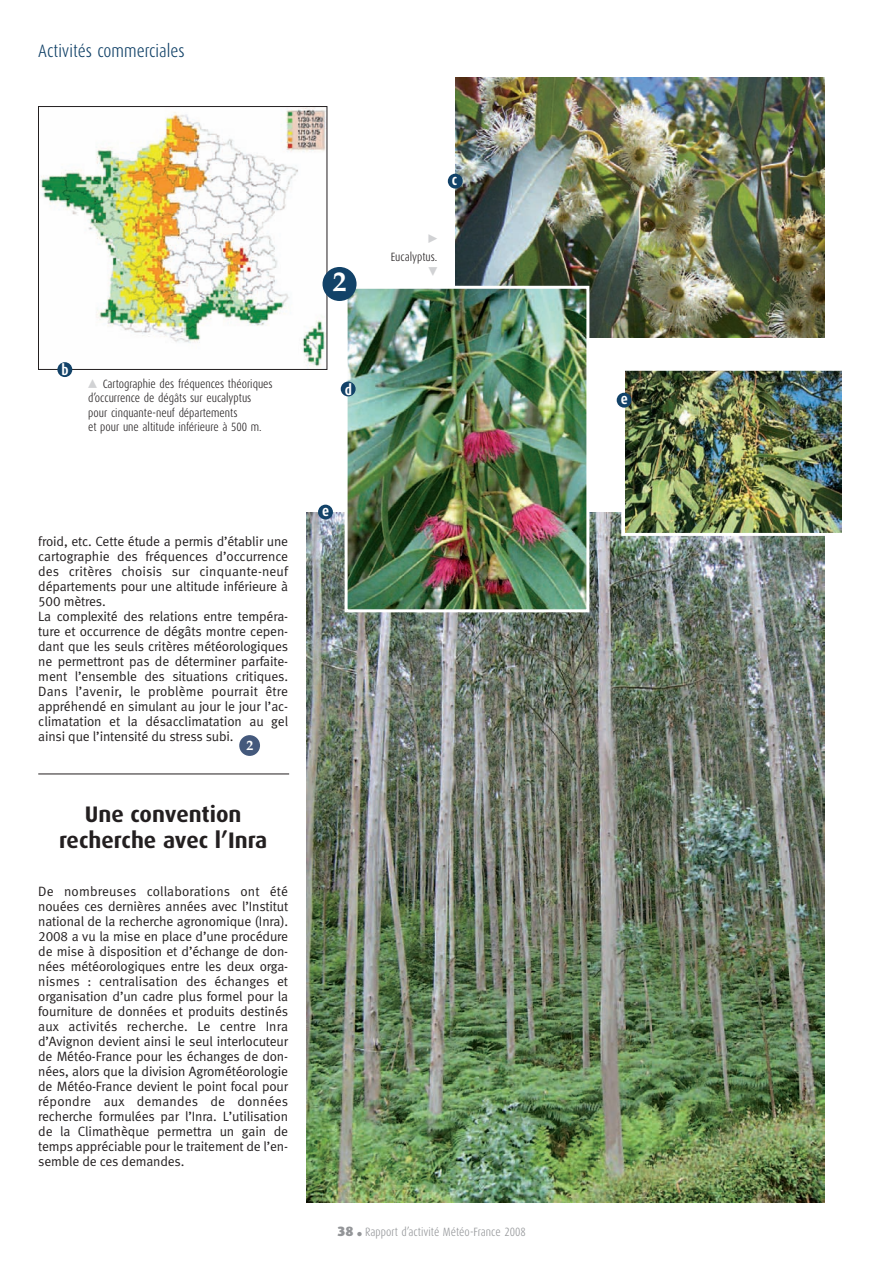
<style>
.page{position:relative;width:893px;height:1263px;background:#fff}
.page>*{position:absolute;margin:0;border:0;box-sizing:border-box;transform-origin:0 0}
.t1{font:700 27px "Book Antiqua";color:#fff}
.t2{font:700 22.5px/25.5px "Dax";color:#231f20;text-align:center}
.t3{font:300 18px "Dax Condensed";color:#124268}
.t4{font:700 15px "Dax Condensed";color:#fff}
.t5{font:13.5px/15px "Meta Normal LF";letter-spacing:-.01em;color:#231f20}
.t6{font:700 13.5px "Book Antiqua";color:#fff}
.t7{font:300 12px/14.2px "Dax Condensed";color:#231f20}
.t8{font:300 12px "Dax Condensed";color:#939598}
.s1{font-family:"Dax";font-weight:900;font-size:13.5px}
.s2{font-family:"Dax";font-weight:900;font-size:18px}
</style>
<div class="page">
<img style="left:40px;top:108px;width:285px;height:260px">
<div style="left:38px;top:106px;width:289px;height:264px;border:1px solid #231f20"></div>
<img style="left:456px;top:78px;width:369px;height:259px">
<img style="left:306px;top:512px;width:519px;height:690px">
<img style="left:349px;top:290px;width:236px;height:318px">
<div style="left:345px;top:286px;width:244px;height:326px;border:3px solid #fff"></div>
<img style="left:625px;top:372px;width:217px;height:160px">
<div style="left:621px;top:368px;width:225px;height:168px;border:3px solid #fff"></div>
<div style="left:57px;top:362px;width:15px;height:15px;background:#124268;border-radius:50%"></div>
<div style="left:448px;top:174px;width:15px;height:15px;background:#124268;border-radius:50%"></div>
<div style="left:341px;top:381px;width:15px;height:15px;background:#124268;border-radius:50%"></div>
<div style="left:318px;top:505px;width:15px;height:14px;background:#124268;border-radius:50%"></div>
<div style="left:617px;top:393px;width:15px;height:15px;background:#124268;border-radius:50%"></div>
<div style="left:323px;top:267px;width:34px;height:34px;background:#124268;border-radius:50%"></div>
<div style="left:239px;top:735px;width:21px;height:21px;background:#44597c;border-radius:50%"></div>
<hr style="left:38px;top:774px;width:251px;height:1px;background:#231f20">
<h3 class="t3" style="left:38px;top:40px;width:148px">Activités commerciales</h3>
<p class="t4" style="left:61px;top:362px;width:9px">b</p>
<p class="t7" style="left:88px;top:377px;width:186px;text-indent:15px">Cartographie des fréquences théoriques d’occurrence de dégâts sur eucalyptus pour cinquante-neuf départements<br>et pour une altitude inférieure à 500 m.</p>
<p class="t5" style="left:38px;top:535px;width:251px">froid, etc. Cette étude a permis d’établir une cartographie des fréquences d’occurrence des critères choisis sur cinquante-neuf départements pour une altitude inférieure à 500 mètres.<br>La complexité des relations entre tempéra&shy;ture et occurrence de dégâts montre cepen&shy;dant que les seuls critères météorologiques ne permettront pas de déterminer parfaite&shy;ment l’ensemble des situations critiques.<br>Dans l’avenir, le problème pourrait être appréhendé en simulant au jour le jour l’ac&shy;climatation et la désacclimatation au gel ainsi que l’intensité du stress subi.</p>
<p class="t6" style="left:246px;top:737px;width:8px">2</p>
<h2 class="t2" style="left:59px;top:802px;width:210px">Une convention recherche avec l’Inra</h2>
<p class="t5" style="left:38px;top:885px;width:252px;text-align:justify">De nombreuses collaborations ont été nouées ces dernières années avec l’Institut national de la recherche agronomique (Inra).<br>2008 a vu la mise en place d’une procédure de mise à disposition et d’échange de don&shy;nées météorologiques entre les deux orga&shy;nismes : centralisation des échanges et organisation d’un cadre plus formel pour la fourniture de données et produits destinés aux activités recherche. Le centre Inra d’Avignon devient ainsi le seul interlocuteur de Météo-France pour les échanges de don&shy;nées, alors que la division Agrométéorologie de Météo-France devient le point focal pour répondre aux demandes de données recherche formulées par l’Inra. L’utilisation de la Climathèque permettra un gain de temps appréciable pour le traitement de l’en&shy;semble de ces demandes.</p>
<h1 class="t1" style="left:333px;top:266px;width:15px">2</h1>
<p class="t4" style="left:345px;top:381px;width:9px">d</p>
<p class="t4" style="left:452px;top:171px;width:7px">c</p>
<p class="t7" style="left:391px;top:249px;width:48px">Eucalyptus.</p>
<p class="t4" style="left:322px;top:503px;width:9px">e</p>
<p class="t8" style="left:337px;top:1225px;width:190px"><span class="s1">38</span> <span class="s2">.</span> Rapport d’activité Météo-France 2008</p>
<p class="t4" style="left:621px;top:391px;width:9px">e</p>
</div>
